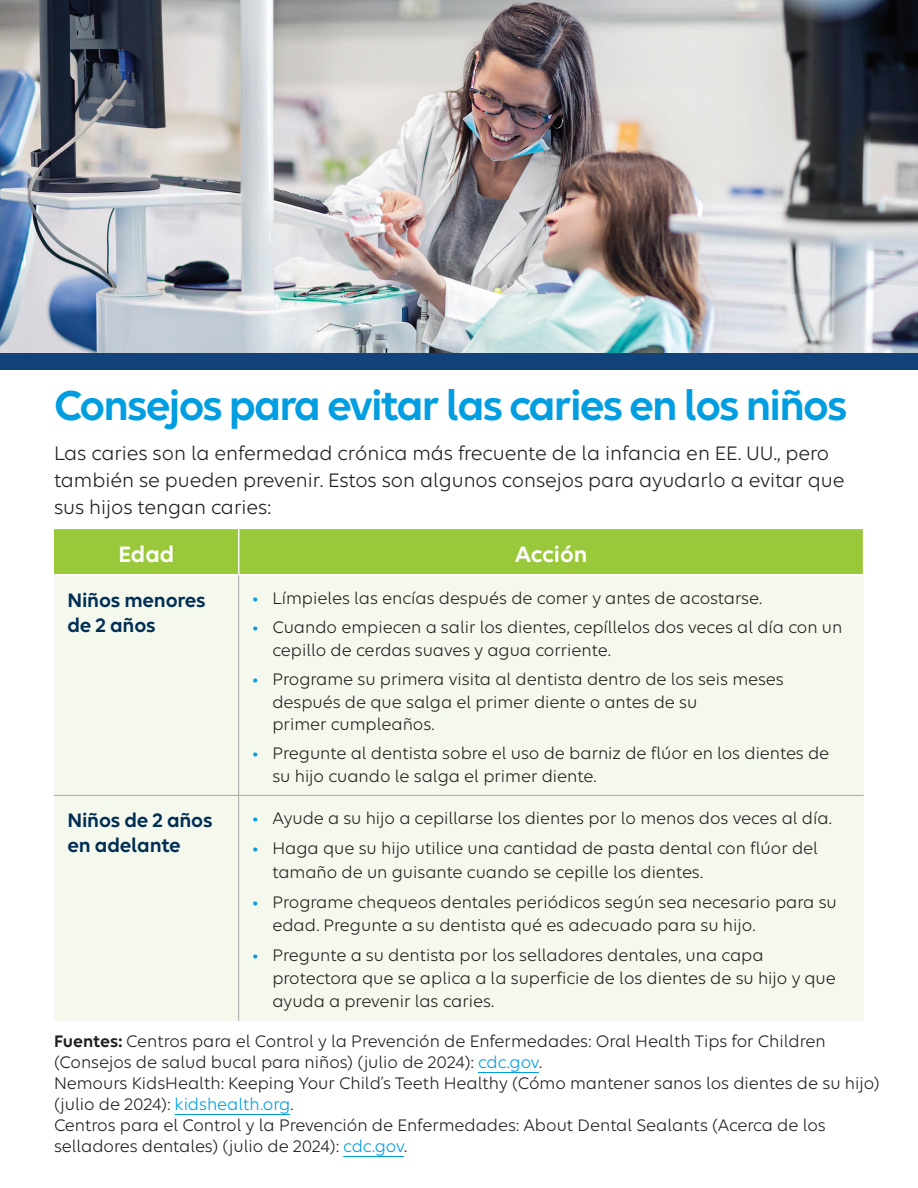
<style>
.page{position:relative;width:918px;height:1188px;background:#fff}
.page>*{position:absolute;margin:0;border:0;box-sizing:border-box;transform-origin:0 0}
.t1{font:600 45px "Elevance Sans";letter-spacing:-.04em;color:#009de0}
.t2{font:600 24px "Elevance Sans";color:#fff}
.t3{font:21px/27px "Elevance Sans";color:#231f20}
.t4{font:600 21px/25.2px "Elevance Sans";letter-spacing:-.01em;color:#002e54}
.t5{font:18px/22.5px "Elevance Sans";color:#231f20}
.s1{color:#009de0}
.s2{font-weight:600}
</style>
<div class="page">
<hr style="left:478px;top:1072px;width:61px;height:1px;background:#009de0">
<hr style="left:175px;top:1114px;width:115px;height:1px;background:#009de0">
<hr style="left:343px;top:1156px;width:61px;height:1px;background:#009de0">
<div style="left:54px;top:528px;width:185px;height:47px;background:#99c83b"></div>
<div style="left:239px;top:528px;width:625px;height:47px;background:#99c83b"></div>
<div style="left:54px;top:575px;width:185px;height:220px;background:#f5f9ed"></div>
<div style="left:239px;top:575px;width:625px;height:220px;background:#f5f9ed"></div>
<div style="left:54px;top:795px;width:185px;height:226px;background:#f5f9ed"></div>
<div style="left:239px;top:795px;width:625px;height:226px;background:#f5f9ed"></div>
<hr style="left:54px;top:528px;width:185px;height:1px;background:#fff">
<hr style="left:239px;top:528px;width:625px;height:1px;background:#fff">
<hr style="left:54px;top:574px;width:185px;height:2px;background:#fff">
<hr style="left:239px;top:574px;width:625px;height:2px;background:#fff">
<hr style="left:238px;top:529px;width:1px;height:45px;background:#fff">
<hr style="left:54px;top:795px;width:185px;height:1px;background:#a7a8aa">
<hr style="left:239px;top:795px;width:625px;height:1px;background:#a7a8aa">
<hr style="left:863px;top:529px;width:1px;height:45px;background:#fff">
<hr style="left:238px;top:576px;width:1px;height:219px;background:#a7a8aa">
<hr style="left:238px;top:796px;width:1px;height:225px;background:#a7a8aa">
<img style="left:0;top:0;width:918px;height:354px">
<div style="left:0;top:354px;width:918px;height:16px;background:#11437a"></div>
<h2 class="t1" style="left:54px;top:378px;width:795px">Consejos para evitar las caries en los niños</h2>
<p class="t3" style="left:54px;top:439px;width:792px">Las caries son la enfermedad crónica más frecuente de la infancia en EE. UU., pero también se pueden prevenir. Estos son algunos consejos para ayudarlo a evitar que sus hijos tengan caries:</p>
<p class="t2" style="left:118px;top:540px;width:57px">Edad</p>
<p class="t2" style="left:515px;top:540px;width:74px">Acción</p>
<p class="t4" style="left:68px;top:587px;width:140px">Niños menores de 2 años</p>
<p class="t5" style="left:252px;top:586px;width:511px"><span class="s1">•</span> Límpieles las encías después de comer y antes de acostarse.</p>
<p class="t5" style="left:272px;top:616px;width:571px;text-indent:-20px"><span class="s1">•</span> Cuando empiecen a salir los dientes, cepíllelos dos veces al día con un cepillo de cerdas suaves y agua corriente.</p>
<p class="t5" style="left:272px;top:667px;width:513px;text-indent:-20px"><span class="s1">•</span> Programe su primera visita al dentista dentro de los seis meses después de que salga el primer diente o antes de su<br>primer cumpleaños.</p>
<p class="t5" style="left:272px;top:742px;width:558px;text-indent:-20px"><span class="s1">•</span> Pregunte al dentista sobre el uso de barniz de flúor en los dientes de su hijo cuando le salga el primer diente.</p>
<p class="t4" style="left:68px;top:807px;width:147px">Niños de 2 años en adelante</p>
<p class="t5" style="left:252px;top:807px;width:581px"><span class="s1">•</span> Ayude a su hijo a cepillarse los dientes por lo menos dos veces al día.</p>
<p class="t5" style="left:272px;top:836px;width:547px;line-height:23.2px;text-indent:-20px"><span class="s1">•</span> Haga que su hijo utilice una cantidad de pasta dental con flúor del tamaño de un guisante cuando se cepille los dientes.</p>
<p class="t5" style="left:272px;top:890px;width:566px;line-height:23.2px;text-indent:-20px"><span class="s1">•</span> Programe chequeos dentales periódicos según sea necesario para su edad. Pregunte a su dentista qué es adecuado para su hijo.</p>
<p class="t5" style="left:272px;top:943px;width:565px;line-height:23.2px;text-indent:-20px"><span class="s1">•</span> Pregunte a su dentista por los selladores dentales, una capa protectora que se aplica a la superficie de los dientes de su hijo y que ayuda a prevenir las caries.</p>
<p class="t5" style="left:54px;top:1030px;width:773px;line-height:21px"><span class="s2">Fuentes:</span> Centros para el Control y la Prevención de Enfermedades: Oral Health Tips for Children (Consejos de salud bucal para niños) (julio de 2024): <span class="s1">cdc.gov</span>.</p>
<p class="t5" style="left:54px;top:1072px;width:827px;line-height:21px">Nemours KidsHealth: Keeping Your Child’s Teeth Healthy (Cómo mantener sanos los dientes de su hijo) (julio de 2024): <span class="s1">kidshealth.org</span>.</p>
<p class="t5" style="left:54px;top:1114px;width:773px;line-height:21px">Centros para el Control y la Prevención de Enfermedades: About Dental Sealants (Acerca de los selladores dentales) (julio de 2024): <span class="s1">cdc.gov</span>.</p>
</div>
